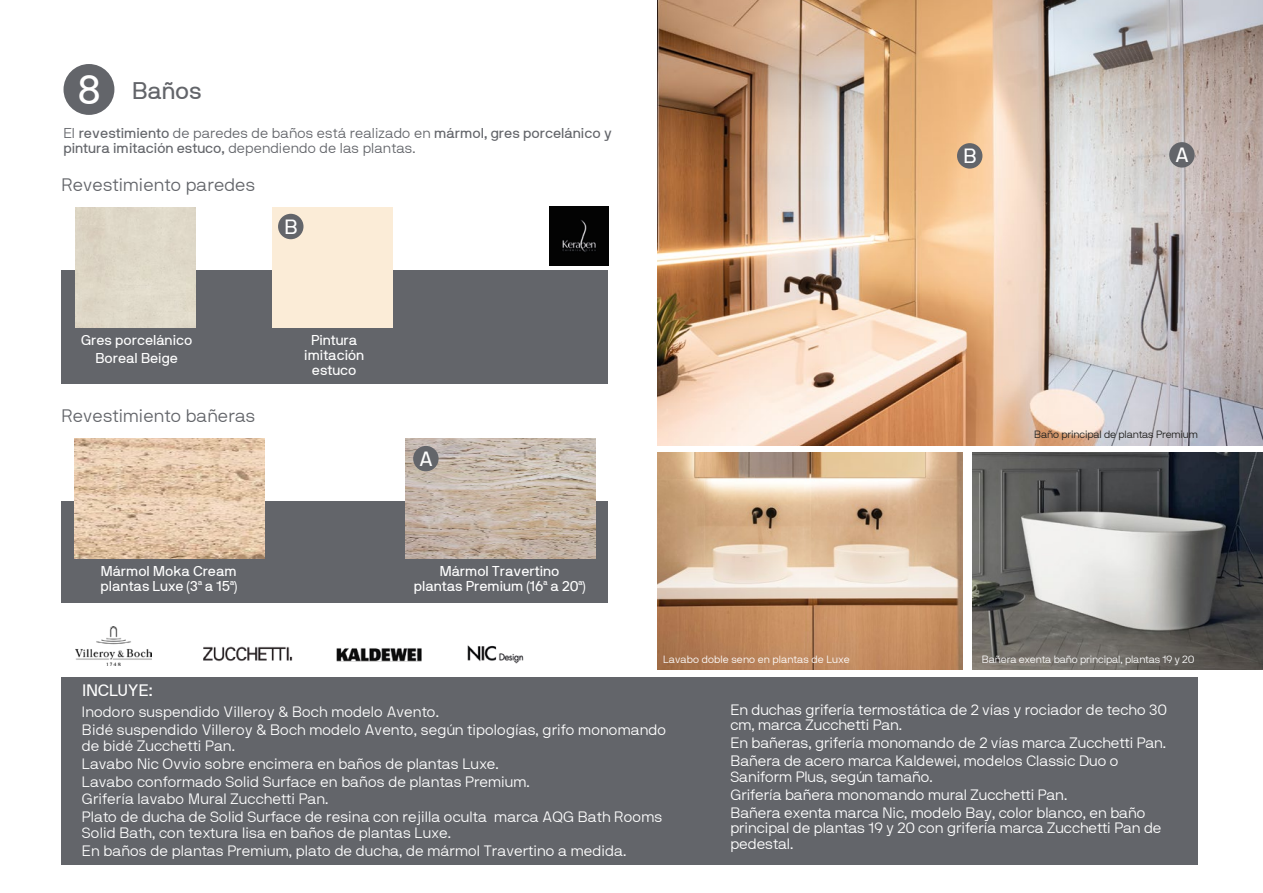
<style>
.page{position:relative;width:1263px;height:893px;background:#fff}
.page>*{position:absolute;margin:0;border:0;box-sizing:border-box;transform-origin:0 0}
.t1{font:24px "NB International Regular Webfont";color:#63656a}
.t2{font:20.55px "NB International Regular Webfont";color:#fff}
.t3{font:18px "NB International Light Webfont";color:#63656a}
.t4{font:16.5px "NB International Regular Webfont";letter-spacing:-.005em;color:#fff}
.t5{font:15px/17.9px "NB International Light Webfont";letter-spacing:-.005em;color:#fff}
.t6{font:14.25px/15px "NB International Regular Webfont";color:#fff;text-align:center}
.t7{font:14.25px "NB International Regular Webfont";color:#63656a}
.t8{font:14.25px "NB International Light Webfont";color:#63656a}
.t9{font:10.5px "NB International Light Webfont";letter-spacing:-.02em;color:#fff}
.t10{font:10.5px "NB International Light Webfont";letter-spacing:-.02em;color:#1d1d1b}
.s1{font-size:41.1px;color:#fff}
.s2{font-family:"NB International Light Webfont"}
.s3{font-family:"NB International Regular Webfont"}
</style>
<div class="page">
<img style="left:658px;top:453px;width:305px;height:217px">
<img style="left:972px;top:453px;width:291px;height:217px">
<div style="left:61px;top:677px;width:1137px;height:188px;background:#63656a"></div>
<img style="left:657px;top:0;width:606px;height:445px">
<div style="left:61px;top:270px;width:546px;height:114px;background:#63656a"></div>
<div style="left:75px;top:208px;width:121px;height:120px;background:#dfd8c8"></div>
<div style="left:64px;top:64px;width:50px;height:51px;background:#63656a;border-radius:50%"></div>
<div style="left:272px;top:208px;width:121px;height:120px;background:#fbecd7"></div>
<div style="left:61px;top:501px;width:546px;height:101px;background:#63656a"></div>
<img style="left:74px;top:439px;width:190px;height:120px">
<img style="left:405px;top:439px;width:190px;height:120px">
<div style="left:413px;top:446px;width:26px;height:25px;background:#63656a;border-radius:50%"></div>
<div style="left:278px;top:214px;width:25px;height:25px;background:#63656a;border-radius:50%"></div>
<div style="left:1169px;top:142px;width:26px;height:26px;background:#63656a;border-radius:50%"></div>
<div style="left:957px;top:143px;width:25px;height:26px;background:#63656a;border-radius:50%"></div>
<img style="left:76px;top:627px;width:76px;height:38px">
<img style="left:203px;top:646px;width:90px;height:15px">
<img style="left:336px;top:648px;width:86px;height:13px">
<img style="left:467px;top:645px;width:57px;height:19px">
<img style="left:549px;top:207px;width:59px;height:59px">
<h1 class="t1" style="left:77px;top:77px;width:126px"><span class="s1">8</span> Baños</h1>
<p class="t7" style="left:63px;top:125px;width:550px"><span class="s2">El</span> revestimiento <span class="s2">de paredes de baños está realizado en</span> mármol, gres porcelánico y</p>
<p class="t8" style="left:63px;top:140px;width:354px"><span class="s3">pintura imitación estuco,</span> dependiendo de las plantas.</p>
<p class="t3" style="left:62px;top:175px;width:195px">Revestimiento paredes</p>
<h2 class="t2" style="left:284px;top:215px;width:14px">B</h2>
<p class="t6" style="left:81px;top:331px;width:113px;line-height:18px">Gres porcelánico<br>Boreal Beige</p>
<p class="t3" style="left:62px;top:406px;width:195px">Revestimiento bañeras</p>
<p class="t6" style="left:304px;top:332px;width:61px">Pintura imitación estuco</p>
<h2 class="t2" style="left:419px;top:447px;width:15px">A</h2>
<p class="t6" style="left:101px;top:563px;width:138px;text-align:left">Mármol Moka Cream plantas Luxe (3ª a 15ª)</p>
<p class="t6" style="left:414px;top:563px;width:173px">Mármol Travertino plantas Premium (16ª a 20ª)</p>
<p class="t4" style="left:83px;top:681px;width:72px">INCLUYE:</p>
<h2 class="t2" style="left:963px;top:145px;width:14px">B</h2>
<h2 class="t2" style="left:1175px;top:144px;width:15px">A</h2>
<p class="t10" style="left:1034px;top:428px;width:165px">Baño principal de plantas Premium</p>
<p class="t9" style="left:663px;top:654px;width:188px">Lavabo doble seno en plantas de Luxe</p>
<p class="t9" style="left:982px;top:654px;width:214px">Bañera exenta baño principal, plantas 19 y 20</p>
<p class="t5" style="left:82px;top:703px;width:586px">Inodoro suspendido Villeroy &amp; Boch modelo Avento.<br>Bidé suspendido Villeroy &amp; Boch modelo Avento, según tipologías, grifo monomando</p>
<p class="t5" style="left:82px;top:737px;width:582px">de bidé Zucchetti Pan.<br>Lavabo Nic Ovvio sobre encimera en baños de plantas Luxe.<br>Lavabo conformado Solid Surface en baños de plantas Premium.<br>Grifería lavabo Mural Zucchetti Pan.<br>Plato de ducha de Solid Surface de resina con rejilla oculta marca AQG Bath Rooms</p>
<p class="t5" style="left:82px;top:824px;width:546px">Solid Bath, con textura lisa en baños de plantas Luxe.<br>En baños de plantas Premium, plato de ducha, de mármol Travertino a medida.</p>
<p class="t5" style="left:730px;top:701px;width:438px;line-height:15.8px">En duchas grifería termostática de 2 vías y rociador de techo 30 cm, marca Zucchetti Pan.</p>
<p class="t5" style="left:730px;top:734px;width:437px">En bañeras, grifería monomando de 2 vías marca Zucchetti Pan.<br>Bañera de acero marca Kaldewei, modelos Classic Duo o</p>
<p class="t5" style="left:730px;top:768px;width:417px">Saniform Plus, según tamaño.<br>Grifería bañera monomando mural Zucchetti Pan.<br>Bañera exenta marca Nic, modelo Bay, color blanco, en baño</p>
<p class="t5" style="left:730px;top:820px;width:433px;line-height:15.8px">principal de plantas 19 y 20 con grifería marca Zucchetti Pan de pedestal.</p>
</div>
